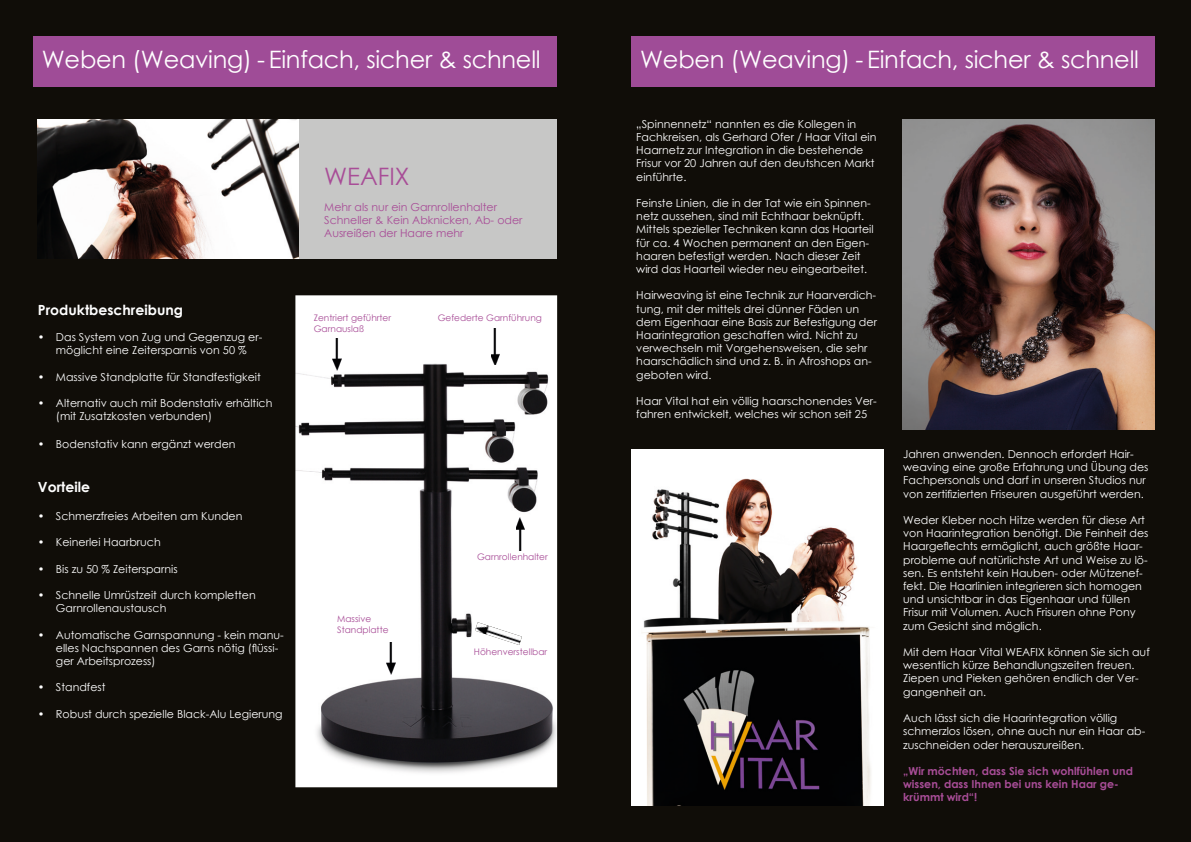
<style>
.page{position:relative;width:1191px;height:842px;background:#100d08}
.page>*{position:absolute;margin:0;border:0;box-sizing:border-box;transform-origin:0 0}
.t1{font:24px "Century Gothic";letter-spacing:-.01em;color:#fff}
.t2{font:24px "Century Gothic";color:#a84d97}
.t3{font:700 14px "Century Gothic";color:#fff}
.t4{font:11px/13.2px "Century Gothic";color:#fff}
.t5{font:11px/13.2px "Century Gothic";color:#a84d97}
.t6{font:700 11px/13.2px "Century Gothic";color:#a84d97}
.t7{font:9px/10.8px "Century Gothic";color:#a84d97}
</style>
<div class="page">
<div style="left:33px;top:36px;width:523px;height:50px;background:#9f4c97"></div>
<div style="left:299px;top:120px;width:258px;height:139px;background:#c7c7c6"></div>
<img style="left:38px;top:120px;width:261px;height:139px">
<img style="left:295px;top:295px;width:262px;height:492px">
<img style="left:387px;top:642px;width:8px;height:33px">
<img style="left:475px;top:622px;width:47px;height:23px">
<img style="left:516px;top:518px;width:9px;height:32px">
<img style="left:491px;top:329px;width:9px;height:36px">
<img style="left:332px;top:338px;width:9px;height:32px">
<div style="left:631px;top:36px;width:524px;height:50px;background:#9f4c97"></div>
<img style="left:631px;top:450px;width:253px;height:356px">
<img style="left:902px;top:120px;width:253px;height:309px">
<h1 class="t1" style="left:42px;top:43px;width:500px">Weben (Weaving) - Einfach, sicher &amp; schnell</h1>
<p class="t3" style="left:38px;top:299px;width:147px">Produktbeschreibung</p>
<p class="t4" style="left:38px;top:330px;width:226px;text-align:center">• Das System von Zug und Gegenzug er&shy;möglicht eine Zeitersparnis von 50 %</p>
<p class="t4" style="left:38px;top:370px;width:224px">• Massive Standplatte für Standfestigkeit</p>
<p class="t4" style="left:56px;top:396px;width:218px;text-indent:-18px">• Alternativ auch mit Bodenstativ erhältich (mit Zusatzkosten verbunden)</p>
<p class="t4" style="left:38px;top:437px;width:199px">• Bodenstativ kann ergänzt werden</p>
<p class="t3" style="left:38px;top:476px;width:54px">Vorteile</p>
<p class="t4" style="left:38px;top:509px;width:206px">• Schmerzfreies Arbeiten am Kunden</p>
<p class="t4" style="left:38px;top:535px;width:124px">• Keinerlei Haarbruch</p>
<p class="t4" style="left:38px;top:562px;width:141px">• Bis zu 50 % Zeitersparnis</p>
<p class="t4" style="left:56px;top:588px;width:201px;text-indent:-18px">• Schnelle Umrüstzeit durch kompletten<br>Garnrollenaustausch</p>
<p class="t4" style="left:56px;top:628px;width:229px;text-indent:-18px">• Automatische Garnspannung - kein manu&shy;elles Nachspannen des Garns nötig (flüssi&shy;ger Arbeitsprozess)</p>
<p class="t4" style="left:38px;top:681px;width:69px">• Standfest</p>
<p class="t4" style="left:38px;top:707px;width:246px">• Robust durch spezielle Black-Alu Legierung</p>
<h1 class="t2" style="left:324px;top:160px;width:87px">WEAFIX</h1>
<p class="t5" style="left:324px;top:200px;width:200px">Mehr als nur ein Garnrollenhalter<br>Schneller &amp; Kein Abknicken, Ab- oder<br>Ausreißen der Haare mehr</p>
<p class="t7" style="left:314px;top:313px;width:79px">Zentriert geführter</p>
<p class="t7" style="left:438px;top:312px;width:106px">Gefederte Garnführung</p>
<p class="t7" style="left:314px;top:323px;width:52px">Garnauslaß</p>
<p class="t7" style="left:337px;top:613px;width:53px">Massive<br>Standplatte</p>
<p class="t7" style="left:477px;top:551px;width:72px">Garnrollenhalter</p>
<p class="t7" style="left:474px;top:646px;width:75px">Höhenverstellbar</p>
<h1 class="t1" style="left:640px;top:43px;width:500px">Weben (Weaving) - Einfach, sicher &amp; schnell</h1>
<p class="t4" style="left:636px;top:117px;width:242px">„Spinnennetz“ nannten es die Kollegen in Fachkreisen, als Gerhard Ofer / Haar Vital ein Haarnetz zur Integration in die bestehende Frisur vor 20 Jahren auf den deutshcen Markt einführte.</p>
<p class="t4" style="left:636px;top:196px;width:239px">Feinste Linien, die in der Tat wie ein Spinnen&shy;netz aussehen, sind mit Echthaar beknüpft.<br>Mittels spezieller Techniken kann das Haarteil für ca. 4 Wochen permanent an den Eigen&shy;haaren befestigt werden. Nach dieser Zeit wird das Haarteil wieder neu eingearbeitet.</p>
<p class="t4" style="left:636px;top:289px;width:242px">Hairweaving ist eine Technik zur Haarverdich&shy;tung, mit der mittels drei dünner Fäden un dem Eigenhaar eine Basis zur Befestigung der Haarintegration geschaffen wird. Nicht zu verwechseln mit Vorgehensweisen, die sehr haarschädlich sind und z. B. in Afroshops an&shy;geboten wird.</p>
<p class="t4" style="left:636px;top:394px;width:242px">Haar Vital hat ein völlig haarschonendes Ver&shy;fahren entwickelt, welches wir schon seit 25</p>
<p class="t4" style="left:903px;top:447px;width:247px">Jahren anwenden. Dennoch erfordert Hair&shy;weaving eine große Erfahrung und Übung des Fachpersonals und darf in unseren Studios nur von zertifizierten Friseuren ausgeführt werden.</p>
<p class="t4" style="left:903px;top:513px;width:247px">Weder Kleber noch Hitze werden für diese Art von Haarintegration benötigt. Die Feinheit des Haargeflechts ermöglicht, auch größte Haar&shy;probleme auf natürlichste Art und Weise zu lö&shy;sen. Es entsteht kein Hauben- oder Mützenef&shy;fekt. Die Haarlinien integrieren sich homogen und unsichtbar in das Eigenhaar und füllen Frisur mit Volumen. Auch Frisuren ohne Pony zum Gesicht sind möglich.</p>
<p class="t4" style="left:903px;top:645px;width:248px">Mit dem Haar Vital WEAFIX können Sie sich auf wesentlich kürze Behandlungszeiten freuen.<br>Ziepen und Pieken gehören endlich der Ver&shy;gangenheit an.</p>
<p class="t4" style="left:903px;top:711px;width:244px">Auch lässt sich die Haarintegration völlig schmerzlos lösen, ohne auch nur ein Haar ab&shy;zuschneiden oder herauszureißen.</p>
<p class="t6" style="left:903px;top:764px;width:231px">„Wir möchten, dass Sie sich wohlfühlen und wissen, dass Ihnen bei uns kein Haar ge&shy;krümmt wird“!</p>
</div>
